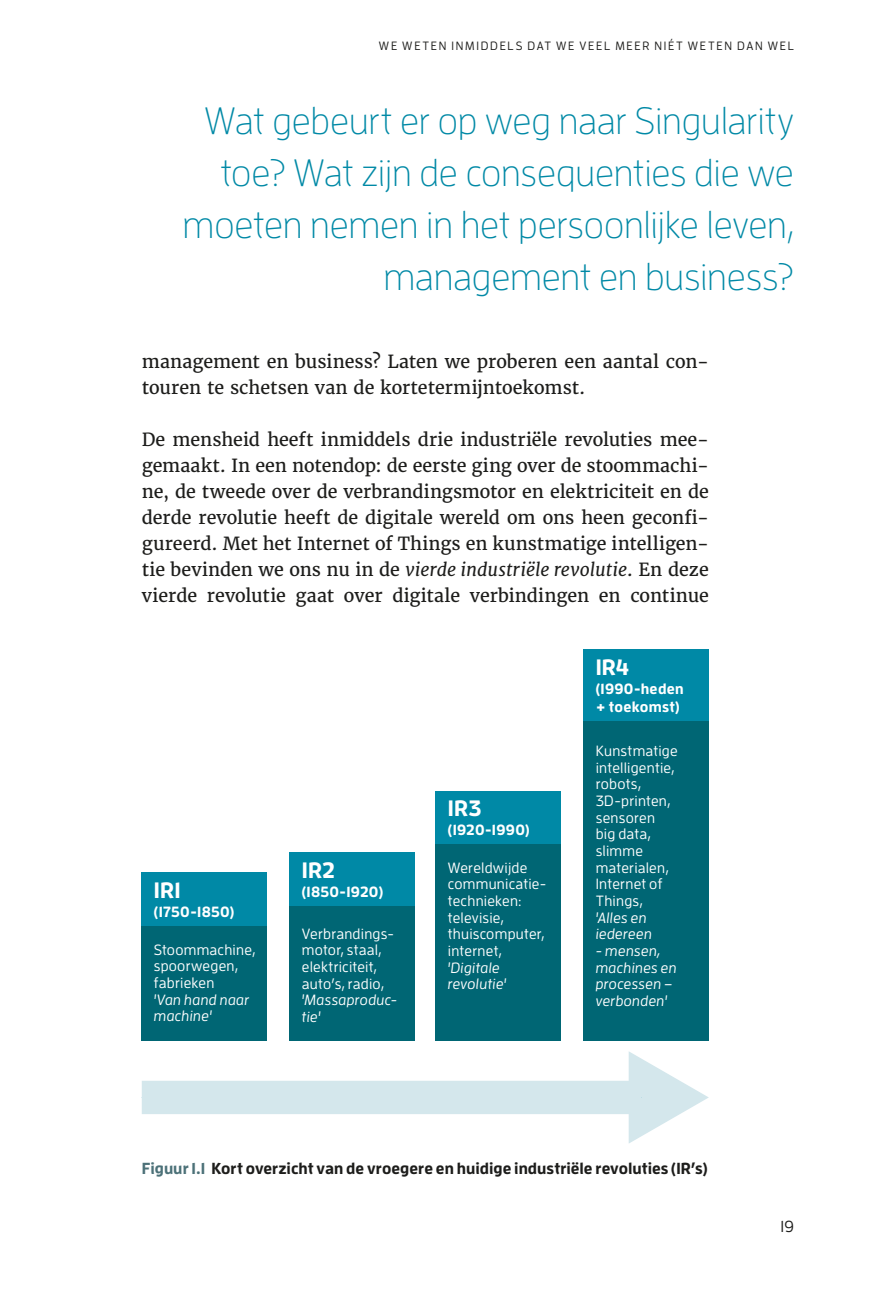
<style>
.page{position:relative;width:879px;height:1304px;background:#fff}
.page>*{position:absolute;margin:0;border:0;box-sizing:border-box;transform-origin:0 0}
.t1{font:300 38px/52px "Enzo OT";letter-spacing:-.005em;color:#0089a6;text-align:right}
.t2{font:700 22.2px "Enzo OT";letter-spacing:.01em;color:#fff}
.t3{font:18px/26px "Merriweather";color:#1d1d1b}
.t4{font:700 16px "Enzo OT";letter-spacing:.005em;color:#1d1d1b}
.t5{font:500 16px "Enzo OT";color:#1d1d1b}
.t6{font:500 14.8px/16.6px "Enzo OT";letter-spacing:.015em;color:#fff}
.t7{font:italic 500 14.8px/16.6px "Enzo OT";letter-spacing:.015em;color:#fff}
.t8{font:700 14.8px/18.6px "Enzo OT";letter-spacing:.02em;color:#fff}
.t9{font:500 12px "Enzo OT";letter-spacing:.145em;color:#1d1d1b}
.s1{font-style:italic}
.s2{color:#4c7178}
</style>
<div class="page">
<div style="left:583px;top:649px;width:126px;height:128px;background:#0089a6"></div>
<div style="left:436px;top:791px;width:125px;height:115px;background:#0089a6"></div>
<div style="left:290px;top:852px;width:125px;height:123px;background:#0089a6"></div>
<div style="left:142px;top:873px;width:125px;height:125px;background:#0089a6"></div>
<svg style="left:629px;top:1051px;width:80px;height:92px"></svg>
<div style="left:142px;top:1081px;width:499px;height:33px;background:#d4e7ec"></div>
<div style="left:142px;top:926px;width:125px;height:114px;background:#006674"></div>
<div style="left:583px;top:721px;width:126px;height:319px;background:#006674"></div>
<div style="left:436px;top:844px;width:125px;height:196px;background:#006674"></div>
<div style="left:290px;top:906px;width:125px;height:134px;background:#006674"></div>
<p class="t9" style="left:379px;top:38px;width:416px">WE WETEN INMIDDELS DAT WE VEEL MEER NIÉT WETEN DAN WEL</p>
<h1 class="t1" style="left:183px;top:94px;width:613px">Wat gebeurt er op weg naar Singularity toe? Wat zijn de consequenties die we moeten nemen in het persoonlijke leven, management en business?</h1>
<p class="t3" style="left:142px;top:348px;width:568px">management en business? Laten we proberen een aantal con&shy;touren te schetsen van de kortetermijntoekomst.</p>
<p class="t3" style="left:142px;top:426px;width:568px;text-align:justify">De mensheid heeft inmiddels drie industriële revoluties mee&shy;gemaakt. In een notendop: de eerste ging over de stoommachi&shy;ne, de tweede over de verbrandingsmotor en elektriciteit en de derde revolutie heeft de digitale wereld om ons heen geconfi&shy;gureerd. Met het Internet of Things en kunstmatige intelligen&shy;tie bevinden we ons nu in de <span class="s1">vierde industriële revolutie</span>. En deze vierde revolutie gaat over digitale verbindingen en continue</p>
<p class="t2" style="left:154px;top:876px;width:28px">IR1</p>
<p class="t8" style="left:154px;top:902px;width:82px">(1750-1850)</p>
<p class="t6" style="left:154px;top:941px;width:103px">Stoommachine, spoorwegen, fabrieken</p>
<p class="t7" style="left:154px;top:991px;width:97px">'Van hand naar machine'</p>
<p class="t2" style="left:302px;top:856px;width:35px">IR2</p>
<p class="t8" style="left:302px;top:882px;width:83px">(1850-1920)</p>
<p class="t6" style="left:302px;top:925px;width:94px">Verbrandings&shy;motor, staal, elektriciteit, auto’s, radio,</p>
<p class="t7" style="left:302px;top:992px;width:97px">'Massaproduc&shy;tie'</p>
<p class="t2" style="left:448px;top:795px;width:35px">IR3</p>
<p class="t8" style="left:448px;top:820px;width:83px">(1920-1990)</p>
<p class="t6" style="left:448px;top:859px;width:100px">Wereldwijde communicatie&shy;technieken: televisie, thuiscomputer, internet,</p>
<p class="t7" style="left:448px;top:959px;width:60px">'Digitale revolutie'</p>
<p class="t2" style="left:596px;top:653px;width:35px">IR4</p>
<p class="t8" style="left:596px;top:679px;width:90px">(1990-heden + toekomst)</p>
<p class="t6" style="left:596px;top:742px;width:84px">Kunstmatige intelligentie, robots,<br>3D-printen, sensoren big data, slimme materialen,<br>Internet of<br>Things,</p>
<p class="t7" style="left:596px;top:909px;width:58px">'Alles en iedereen</p>
<p class="t7" style="left:596px;top:942px;width:82px">- mensen, machines en processen – verbonden'</p>
<p class="t4" style="left:142px;top:1158px;width:567px"><span class="s2">Figuur 1.1</span> Kort overzicht van de vroegere en huidige industriële revoluties (IR’s)</p>
<p class="t5" style="left:780px;top:1217px;width:15px">19</p>
</div>
